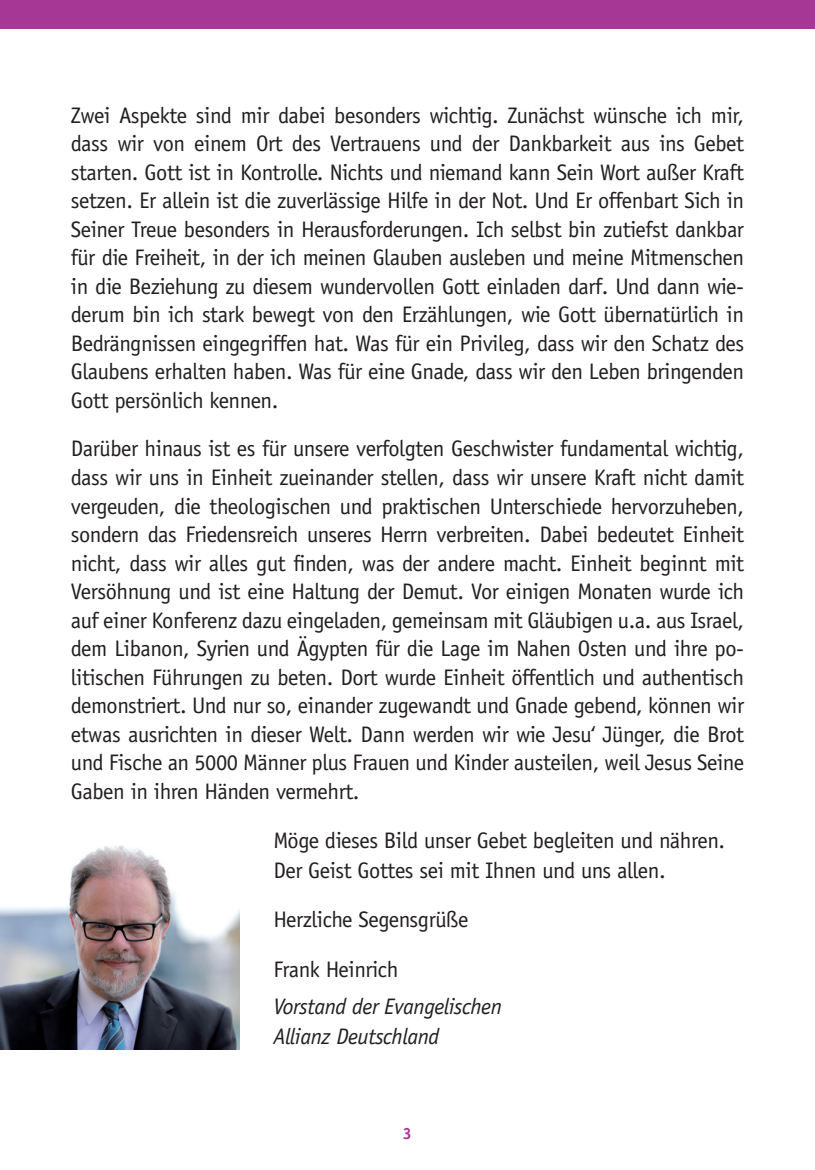
<style>
.page{position:relative;width:815px;height:1170px;background:#fff}
.page>*{position:absolute;margin:0;border:0;box-sizing:border-box;transform-origin:0 0}
.t1{font:22.5px/28.5px "Officina Sans Std";letter-spacing:-.02em;color:#231f20;text-align:justify}
.t2{font:italic 22.5px/29.5px "Officina Sans Std";letter-spacing:-.02em;color:#231f20}
.t3{font:700 16.25px "Officina Sans Std";color:#a73795}
</style>
<div class="page">
<div style="left:0;top:0;width:815px;height:28px;background:#a73795"></div>
<img style="left:0;top:845px;width:239px;height:203px">
<p class="t1" style="left:71px;top:101px;width:675px">Zwei Aspekte sind mir dabei besonders wichtig. Zunächst wünsche ich mir, dass wir von einem Ort des Vertrauens und der Dankbarkeit aus ins Gebet starten. Gott ist in Kontrolle. Nichts und niemand kann Sein Wort außer Kraft setzen. Er allein ist die zuverlässige Hilfe in der Not. Und Er offenbart Sich in Seiner Treue besonders in Herausforderungen. Ich selbst bin zutiefst dankbar für die Freiheit, in der ich meinen Glauben ausleben und meine Mitmenschen in die Beziehung zu diesem wundervollen Gott einladen darf. Und dann wie&shy;derum bin ich stark bewegt von den Erzählungen, wie Gott übernatürlich in Bedrängnissen eingegriffen hat. Was für ein Privileg, dass wir den Schatz des Glaubens erhalten haben. Was für eine Gnade, dass wir den Leben bringenden Gott persönlich kennen.</p>
<p class="t1" style="left:71px;top:434px;width:675px">Darüber hinaus ist es für unsere verfolgten Geschwister fundamental wichtig, dass wir uns in Einheit zueinander stellen, dass wir unsere Kraft nicht damit vergeuden, die theologischen und praktischen Unterschiede hervorzuheben, sondern das Friedensreich unseres Herrn verbreiten. Dabei bedeutet Einheit nicht, dass wir alles gut finden, was der andere macht. Einheit beginnt mit Versöhnung und ist eine Haltung der Demut. Vor einigen Monaten wurde ich auf einer Konferenz dazu eingeladen, gemeinsam mit Gläubigen u.a. aus Israel, dem Libanon, Syrien und Ägypten für die Lage im Nahen Osten und ihre po&shy;litischen Führungen zu beten. Dort wurde Einheit öffentlich und authentisch demonstriert. Und nur so, einander zugewandt und Gnade gebend, können wir etwas ausrichten in dieser Welt. Dann werden wir wie Jesu‘ Jünger, die Brot und Fische an 5000 Männer plus Frauen und Kinder austeilen, weil Jesus Seine Gaben in ihren Händen vermehrt.</p>
<p class="t1" style="left:273px;top:825px;width:453px;line-height:29.5px">Möge dieses Bild unser Gebet begleiten und nähren.<br>Der Geist Gottes sei mit Ihnen und uns allen.</p>
<p class="t1" style="left:273px;top:905px;width:197px">Herzliche Segensgrüße</p>
<p class="t1" style="left:273px;top:954px;width:127px">Frank Heinrich</p>
<p class="t2" style="left:273px;top:991px;width:230px">Vorstand der Evangelischen<br>Allianz Deutschland</p>
<p class="t3" style="left:403px;top:1123px;width:11px">3</p>
</div>
